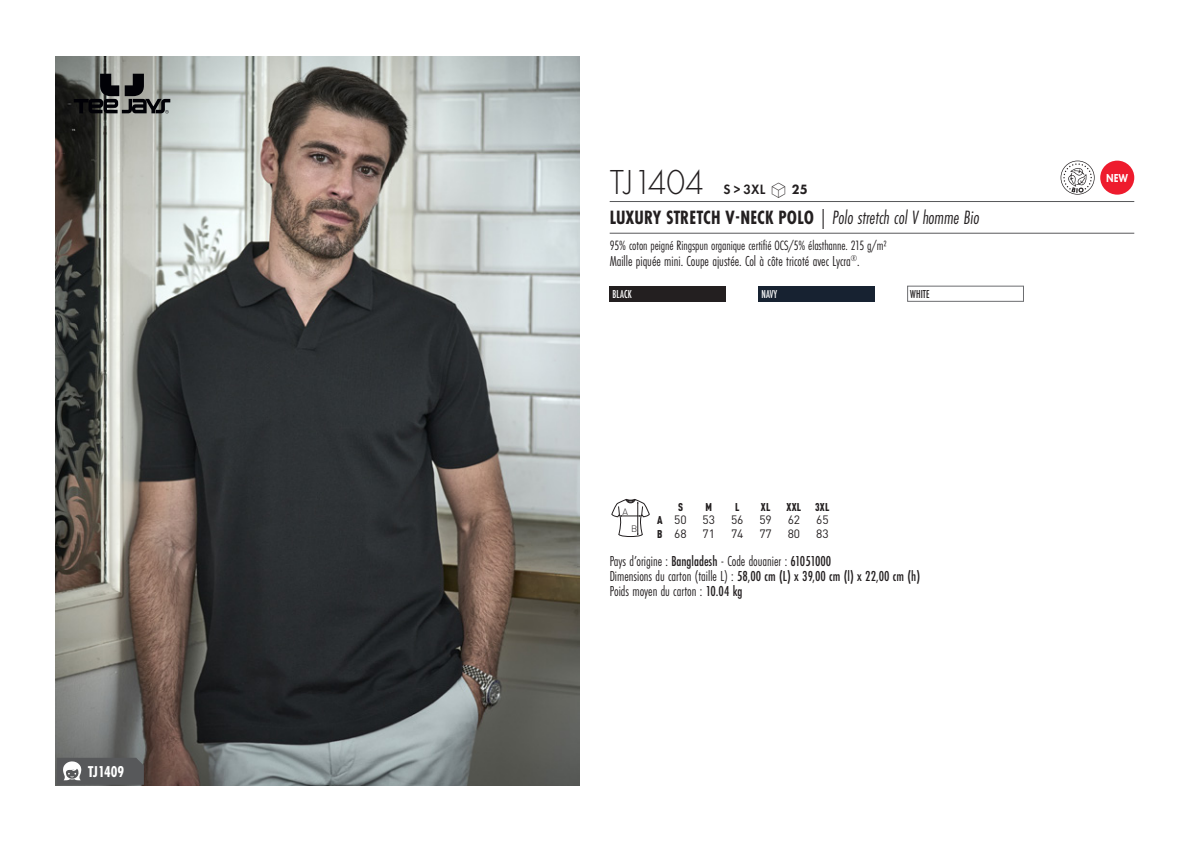
<style>
.page{position:relative;width:1191px;height:842px;background:#fff}
.page>*{position:absolute;margin:0;border:0;box-sizing:border-box;transform-origin:0 0}
.t1{font:300 36px "Futura PT";color:#231f20;scale:.95 1}
.t2{font:italic 20px "Futura PT Cond";color:#231f20;scale:.95 1}
.t3{font:700 16.4px "Futura PT Cond";color:#fff;scale:.95 1}
.t4{font:15px "Futura PT Cond";color:#231f20;scale:.95 1}
.t5{font:500 15px "Futura PT Cond";color:#231f20;scale:.95 1}
.grammage_2020{font:14px "Futura PT Cond";letter-spacing:-.005em;color:#231f20;scale:.95 1}
.t6{font:600 14px "Futura PT";color:#231f20;scale:.95 1}
._88_tailles_tab_maig{font:12px "DIN Pro";color:#231f20}
.Coloris_nuancier_bla{font:500 12px "Futura PT Cond";letter-spacing:.01em;color:#fff;scale:.9 1}
.Coloris_nuancier{font:500 12px "Futura PT Cond";letter-spacing:.01em;color:#231f20;scale:.9 1}
.nuancier_bloc_packsh{font:800 12px "Futura PT";color:#fff;scale:.8 1}
._88_tailles_tab_maig-2{font:900 condensed 11.2px "DIN Pro";letter-spacing:.02em;color:#231f20;scale:.95 1}
.t7{font:300 9.2px "DIN";color:#231f20}
.s1{font-family:"Linotype Shapeshifter";font-weight:400;font-size:20px}
.s2{font-weight:800}
.s3{font-weight:700;font-style:normal}
.s4{font-weight:900;font-stretch:condensed;font-size:11.2px}
.s5{font-weight:500}
.s6{font-weight:400}
</style>
<div class="page">
<img style="left:55px;top:57px;width:524px;height:728px">
<svg style="left:74px;top:74px;width:96px;height:40px;background:#555755"></svg>
<div style="left:609px;top:286px;width:117px;height:16px;background:#231f20"></div>
<div style="left:758px;top:286px;width:116px;height:16px;background:#172231"></div>
<div style="left:907px;top:286px;width:116px;height:15px;background:#fff;border:1px solid #6c6d70"></div>
<svg style="left:1060px;top:161px;width:34px;height:34px"></svg>
<div style="left:1100px;top:161px;width:34px;height:34px;background:#ee1b2d;border-radius:50%"></div>
<svg style="left:611px;top:499px;width:38px;height:38px"></svg>
<svg style="left:57px;top:758px;width:87px;height:27px;background:#656668"></svg>
<hr style="left:609px;top:201px;width:525px;height:1px;background:#57585a">
<hr style="left:609px;top:233px;width:525px;height:1px;background:#57585a">
<p class="t3" style="left:88px;top:762px;width:39px">TJ1409</p>
<p class="t1" style="left:610px;top:162px;width:101px">TJ1404</p>
<p class="t6" style="left:723px;top:181px;width:90px">S &gt; 3XL <span class="s1">S</span> <span class="s2">25</span></p>
<p class="t2" style="left:610px;top:206px;width:391px"><span class="s3">LUXURY STRETCH V-NECK POLO</span> | Polo stretch col V homme Bio</p>
<p class="grammage_2020" style="left:609px;top:238px;width:293px">95% coton peigné Ringspun organique certifié OCS/5% élasthanne. 215 g/m2</p>
<p class="t4" style="left:609px;top:253px;width:265px">Maille piquée mini. Coupe ajustée. Col à côte tricoté avec Lycra<sup>®</sup>.</p>
<p class="Coloris_nuancier_bla" style="left:612px;top:287px;width:23px">BLACK</p>
<p class="Coloris_nuancier_bla" style="left:761px;top:287px;width:19px">NAVY</p>
<p class="Coloris_nuancier" style="left:910px;top:287px;width:23px">WHITE</p>
<p class="t7" style="left:622px;top:506px;width:7px">A</p>
<p class="t7" style="left:631px;top:523px;width:8px">B</p>
<p class="_88_tailles_tab_maig-2" style="left:678px;top:498px;width:7px">S</p>
<p class="_88_tailles_tab_maig-2" style="left:705px;top:498px;width:8px">M</p>
<p class="_88_tailles_tab_maig-2" style="left:735px;top:498px;width:6px">L</p>
<p class="_88_tailles_tab_maig-2" style="left:761px;top:498px;width:12px">XL</p>
<p class="_88_tailles_tab_maig-2" style="left:786px;top:498px;width:46px">XXL 3XL</p>
<p class="_88_tailles_tab_maig" style="left:657px;top:510px;width:31px"><span class="s4">A</span> 50</p>
<p class="_88_tailles_tab_maig" style="left:702px;top:510px;width:14px">53</p>
<p class="_88_tailles_tab_maig" style="left:731px;top:510px;width:14px">56</p>
<p class="_88_tailles_tab_maig" style="left:759px;top:510px;width:14px">59</p>
<p class="_88_tailles_tab_maig" style="left:787px;top:510px;width:14px">62</p>
<p class="_88_tailles_tab_maig" style="left:816px;top:510px;width:14px">65</p>
<p class="_88_tailles_tab_maig" style="left:657px;top:524px;width:31px"><span class="s4">B</span> 68</p>
<p class="_88_tailles_tab_maig" style="left:702px;top:524px;width:14px">71</p>
<p class="_88_tailles_tab_maig" style="left:731px;top:524px;width:14px">74</p>
<p class="_88_tailles_tab_maig" style="left:759px;top:524px;width:14px">77</p>
<p class="_88_tailles_tab_maig" style="left:787px;top:524px;width:14px">80</p>
<p class="_88_tailles_tab_maig" style="left:816px;top:524px;width:14px">83</p>
<p class="t4" style="left:609px;top:552px;width:235px">Pays d’origine : <span class="s5">Bangladesh</span> - Code douanier : <span class="s5">61051000</span></p>
<p class="t5" style="left:609px;top:567px;width:328px"><span class="s6">Dimensions du carton (taille L) :</span> 58,00 cm (L) x 39,00 cm (l) x 22,00 cm (h)</p>
<p class="t4" style="left:609px;top:582px;width:141px">Poids moyen du carton : <span class="s5">10.04 kg</span></p>
<p class="nuancier_bloc_packsh" style="left:1106px;top:171px;width:29px">NEW</p>
</div>
